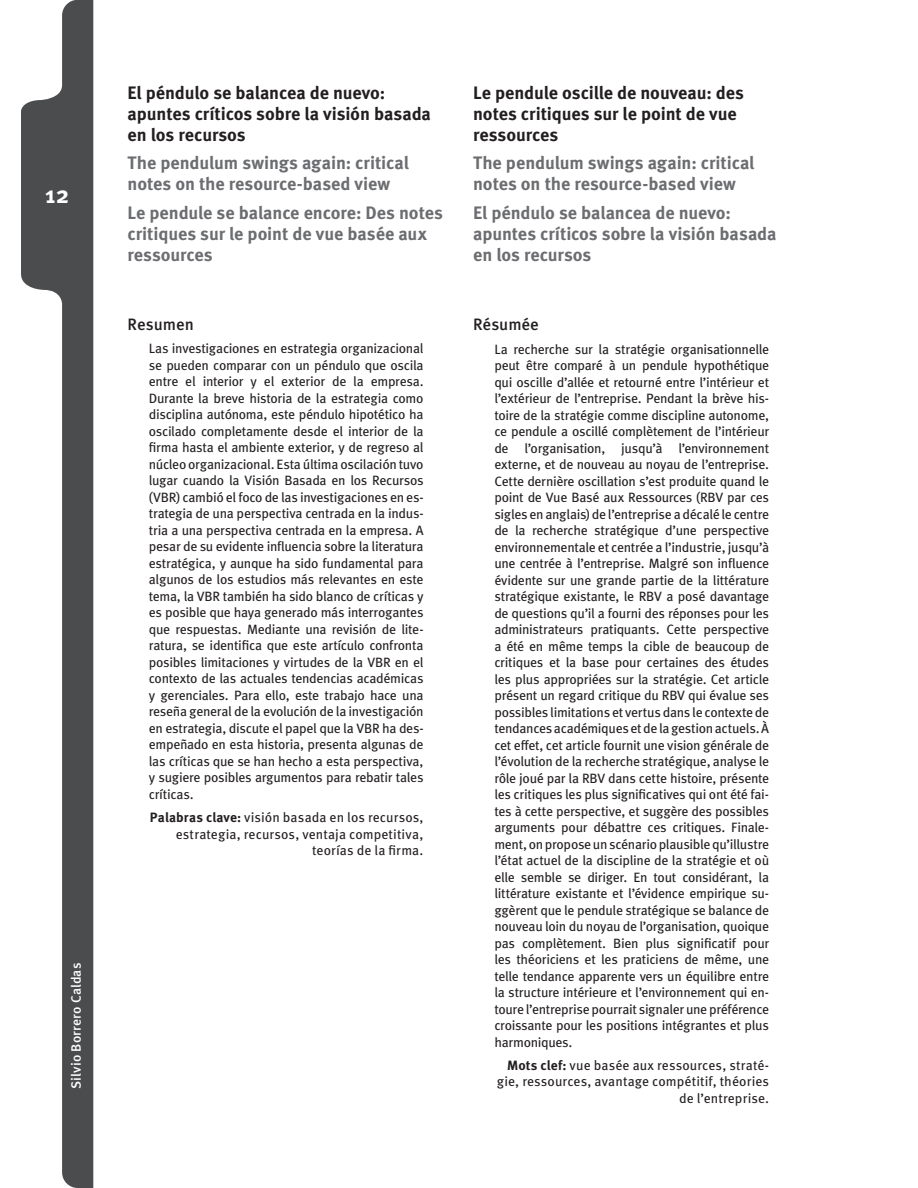
<style>
.page{position:relative;width:918px;height:1188px;background:#fff}
.page>*{position:absolute;margin:0;border:0;box-sizing:border-box;transform-origin:0 0}
.t1{font:700 24px "Meta Pro";color:#fff}
.t2{font:700 18px/21px "Meta Pro";letter-spacing:-.005em;color:#6c6d70}
.t3{font:700 18px/21px "Meta Pro";letter-spacing:-.005em;color:#231f20}
.t4{font:500 16.5px "Meta Pro";letter-spacing:-.005em;color:#231f20}
.t5{font:13.5px/16.5px "Meta Pro";letter-spacing:.005em;color:#231f20;text-align:justify}
.t6{font:500 13.5px "Meta Pro";letter-spacing:.005em;color:#fff}
.s1{font-weight:700}
</style>
<div class="page">
<svg style="left:21px;top:0;width:72px;height:1188px;fill:#4b4c4d"></svg>
<h1 class="t1" style="left:45px;top:179px;width:25px">12</h1>
<p class="t6" style="left:68px;top:1089px;width:128px;rotate:-90deg">Silvio Borrero Caldas</p>
<h2 class="t3" style="left:128px;top:82px;width:305px">El péndulo se balancea de nuevo: apuntes críticos sobre la visión basada en los recursos</h2>
<h2 class="t2" style="left:128px;top:153px;width:283px">The pendulum swings again: critical notes on the resource-based view</h2>
<h2 class="t2" style="left:128px;top:202px;width:317px">Le pendule se balance encore: Des notes critiques sur le point de vue basée aux ressources</h2>
<p class="t4" style="left:128px;top:314px;width:68px">Resumen</p>
<p class="t5" style="left:149px;top:341px;width:276px">Las investigaciones en estrategia organizacional se pueden comparar con un péndulo que oscila entre el interior y el exterior de la empresa.<br>Durante la breve historia de la estrategia como disciplina autónoma, este péndulo hipotético ha oscilado completamente desde el interior de la firma hasta el ambiente exterior, y de regreso al núcleo organizacional. Esta última oscilación tuvo lugar cuando la Visión Basada en los Recursos (VBR) cambió el foco de las investigaciones en es&shy;trategia de una perspectiva centrada en la indus&shy;tria a una perspectiva centrada en la empresa. A pesar de su evidente influencia sobre la literatura estratégica, y aunque ha sido fundamental para algunos de los estudios más relevantes en este tema, la VBR también ha sido blanco de críticas y es posible que haya generado más interrogantes que respuestas. Mediante una revisión de lite&shy;ratura, se identifica que este artículo confronta posibles limitaciones y virtudes de la VBR en el contexto de las actuales tendencias académicas y gerenciales. Para ello, este trabajo hace una reseña general de la evolución de la investigación en estrategia, discute el papel que la VBR ha des&shy;empeñado en esta historia, presenta algunas de las críticas que se han hecho a esta perspectiva, y sugiere posibles argumentos para rebatir tales críticas.</p>
<p class="t5" style="left:150px;top:810px;width:275px;text-align:right"><span class="s1">Palabras clave:</span> visión basada en los recursos, estrategia, recursos, ventaja competitiva, teorías de la firma.</p>
<h2 class="t3" style="left:473px;top:82px;width:272px">Le pendule oscille de nouveau: des notes critiques sur le point de vue ressources</h2>
<h2 class="t2" style="left:473px;top:153px;width:283px">The pendulum swings again: critical notes on the resource-based view</h2>
<h2 class="t2" style="left:473px;top:202px;width:305px">El péndulo se balancea de nuevo: apuntes críticos sobre la visión basada en los recursos</h2>
<p class="t4" style="left:473px;top:314px;width:67px">Résumée</p>
<p class="t5" style="left:494px;top:341px;width:276px">La recherche sur la stratégie organisationnelle peut être comparé à un pendule hypothétique qui oscille d’allée et retourné entre l’intérieur et l’extérieur de l’entreprise. Pendant la brève his&shy;toire de la stratégie comme discipline autonome, ce pendule a oscillé complètement de l’intérieur de l’organisation, jusqu’à l’environnement externe, et de nouveau au noyau de l’entreprise.<br>Cette dernière oscillation s’est produite quand le point de Vue Basé aux Ressources (RBV par ces sigles en anglais) de l’entreprise a décalé le centre de la recherche stratégique d’une perspective environnementale et centrée a l’industrie, jusqu’à une centrée à l’entreprise. Malgré son influence évidente sur une grande partie de la littérature stratégique existante, le RBV a posé davantage de questions qu’il a fourni des réponses pour les administrateurs pratiquants. Cette perspective a été en même temps la cible de beaucoup de critiques et la base pour certaines des études les plus appropriées sur la stratégie. Cet article présent un regard critique du RBV qui évalue ses possibles limitations et vertus dans le contexte de tendances académiques et de la gestion actuels. À cet effet, cet article fournit une vision générale de l’évolution de la recherche stratégique, analyse le rôle joué par la RBV dans cette histoire, présente les critiques les plus significatives qui ont été fai&shy;tes à cette perspective, et suggère des possibles arguments pour débattre ces critiques. Finale&shy;ment, on propose un scénario plausible qu’illustre l’état actuel de la discipline de la stratégie et où elle semble se diriger. En tout considérant, la littérature existante et l’évidence empirique su&shy;ggèrent que le pendule stratégique se balance de nouveau loin du noyau de l’organisation, quoique pas complètement. Bien plus significatif pour les théoriciens et les praticiens de même, une telle tendance apparente vers un équilibre entre la structure intérieure et l’environnement qui en&shy;toure l’entreprise pourrait signaler une préférence croissante pour les positions intégrantes et plus harmoniques.</p>
<p class="t5" style="left:497px;top:1057px;width:274px;text-align:right"><span class="s1">Mots clef:</span> vue basée aux ressources, straté&shy;gie, ressources, avantage compétitif, théories de l’entreprise.</p>
</div>
